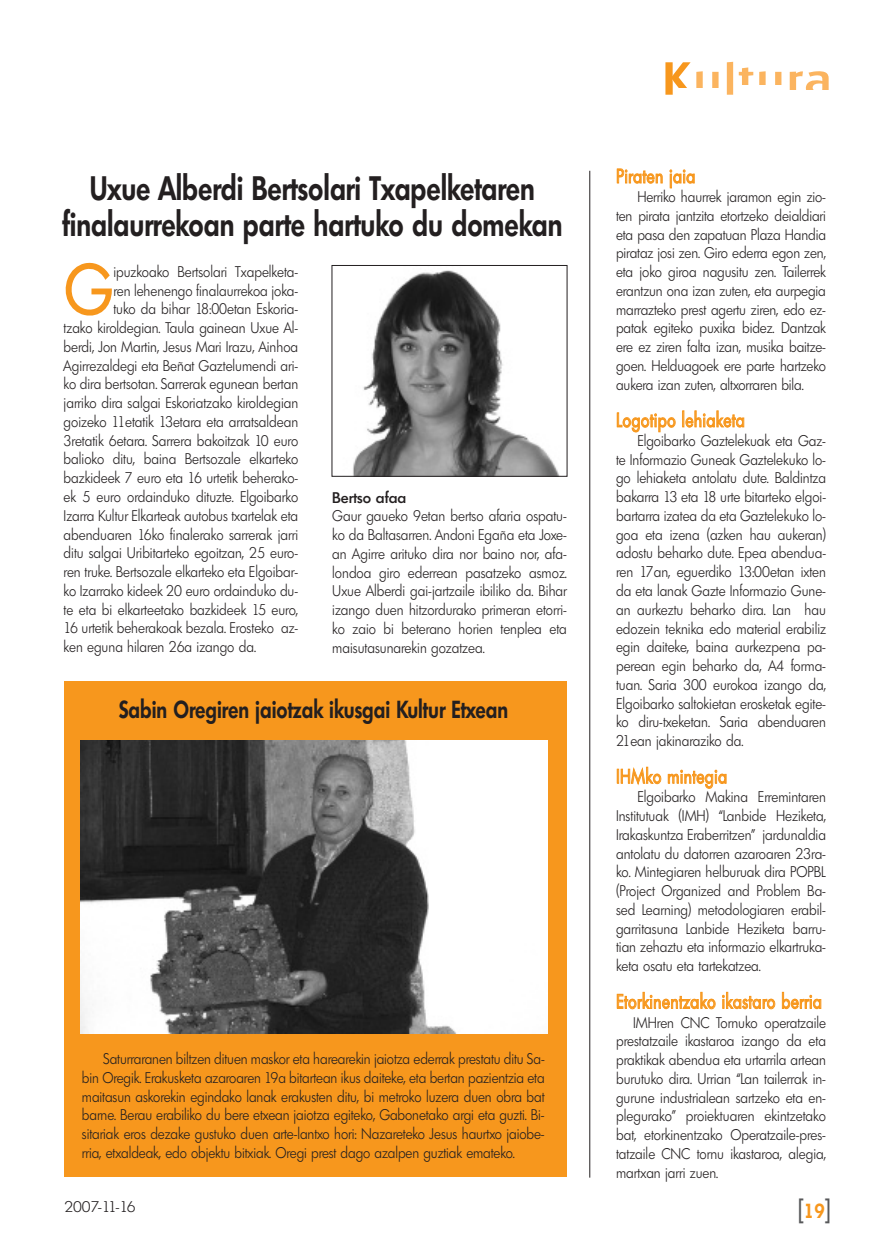
<style>
.page{position:relative;width:890px;height:1260px;background:#fff}
.page>*{position:absolute;margin:0;border:0;box-sizing:border-box;transform-origin:0 0}
.t1{font:300 67.05px "Limerick";color:#f7971d;scale:.9 1}
.t2{font:500 45px "Glasgow";letter-spacing:.055em;color:#fbb45f;scale:1.2 1}
.t3{font:600 33px/36px "Limerick";color:#231f20;text-align:center;scale:.8 1}
.t4{font:27px "Helvetica";color:#57585a;scale:.83 1}
.t5{font:600 24px "Limerick";color:#231f20;scale:.8 1}
.t6{font:19.5px "Limerick";letter-spacing:.03em;color:#f7971d;scale:.8 1}
.t7{font:300 15px/18.8px "Limerick";color:#231f20;text-align:justify;scale:.9 1}
.t8{font:300 15px "Limerick";color:#231f20}
.t9{font:500 15px "Limerick";color:#231f20}
.s1{color:#f7971d}
.s2{font-family:"Limerick";font-weight:600;font-size:19.8px;color:#f7971d}
</style>
<div class="page">
<svg style="left:64px;top:170px;width:527px;height:1008px"></svg>
<h3 class="t3" style="left:62px;top:170px;width:627px">Uxue Alberdi Bertsolari Txapelketaren finalaurrekoan parte hartuko du domekan</h3>
<h1 class="t1" style="left:64px;top:251px;width:55px">G</h1>
<p class="t7" style="left:113px;top:262px;width:207px">ipuzkoako Bertsolari Txapelketa-</p>
<p class="t7" style="left:113px;top:281px;width:207px">ren lehenengo finalaurrekoa joka-</p>
<p class="t7" style="left:113px;top:300px;width:207px">tuko da bihar 18:00etan Eskoria-</p>
<p class="t7" style="left:64px;top:318px;width:262px">tzako kiroldegian. Taula gainean Uxue Al-</p>
<p class="t7" style="left:64px;top:337px;width:262px">berdi, Jon Martin, Jesus Mari Irazu, Ainhoa</p>
<p class="t7" style="left:64px;top:356px;width:262px">Agirrezaldegi eta Beñat Gaztelumendi ari-</p>
<p class="t7" style="left:64px;top:375px;width:262px">ko dira bertsotan. Sarrerak egunean bertan</p>
<p class="t7" style="left:64px;top:393px;width:262px">jarriko dira salgai Eskoriatzako kiroldegian</p>
<p class="t7" style="left:64px;top:412px;width:262px">goizeko 11etatik 13etara eta arratsaldean</p>
<p class="t7" style="left:64px;top:431px;width:262px">3retatik 6etara. Sarrera bakoitzak 10 euro</p>
<p class="t7" style="left:64px;top:450px;width:262px">balioko ditu, baina Bertsozale elkarteko</p>
<p class="t7" style="left:64px;top:468px;width:262px">bazkideek 7 euro eta 16 urtetik beherako-</p>
<p class="t7" style="left:64px;top:487px;width:262px">ek 5 euro ordainduko dituzte. Elgoibarko</p>
<p class="t7" style="left:64px;top:506px;width:262px">Izarra Kultur Elkarteak autobus txartelak eta</p>
<p class="t7" style="left:64px;top:525px;width:262px">abenduaren 16ko finalerako sarrerak jarri</p>
<p class="t7" style="left:64px;top:543px;width:262px">ditu salgai Uribitarteko egoitzan, 25 euro-</p>
<p class="t7" style="left:64px;top:562px;width:262px">ren truke. Bertsozale elkarteko eta Elgoibar-</p>
<p class="t7" style="left:64px;top:581px;width:262px">ko Izarrako kideek 20 euro ordainduko du-</p>
<p class="t7" style="left:64px;top:600px;width:262px">te eta bi elkarteetako bazkideek 15 euro,</p>
<p class="t7" style="left:64px;top:618px;width:262px">16 urtetik beherakoak bezala. Erosteko az-</p>
<p class="t7" style="left:64px;top:637px;width:215px">ken eguna hilaren 26a izango da.</p>
<p class="t9" style="left:332px;top:488px;width:76px">Bertso afaa</p>
<p class="t7" style="left:332px;top:506px;width:262px">Gaur gaueko 9etan bertso afaria ospatu&shy;ko da Baltasarren. Andoni Egaña eta Joxe&shy;an Agirre arituko dira nor baino nor, afa&shy;londoa giro ederrean pasatzeko asmoz.<br>Uxue Alberdi gai-jartzaile ibiliko da. Bihar izango duen hitzordurako primeran etorri&shy;ko zaio bi beterano horien tenplea eta maisutasunarekin gozatzea.</p>
<h3 class="t5" style="left:119px;top:695px;width:488px">Sabin Oregiren jaiotzak ikusgai Kultur Etxean</h3>
<p class="t7" style="left:82px;top:1049px;width:515px;text-indent:21px">Saturraranen biltzen dituen maskor eta harearekin jaiotza ederrak prestatu ditu Sa&shy;bin Oregik. Erakusketa azaroaren 19a bitartean ikus daiteke, eta bertan pazientzia eta maitasun askorekin egindako lanak erakusten ditu, bi metroko luzera duen obra bat barne. Berau erabiliko du bere etxean jaiotza egiteko, Gabonetako argi eta guzti. Bi&shy;sitariak eros dezake gustuko duen arte-lantxo hori: Nazareteko Jesus haurtxo jaiobe&shy;rria, etxaldeak, edo objektu bitxiak. Oregi prest dago azalpen guztiak emateko.</p>
<h2 class="t2" style="left:662px;top:53px;width:142px"><span class="s1">K</span>ultura</h2>
<h3 class="t6" style="left:616px;top:165px;width:100px">Piraten jaia</h3>
<p class="t7" style="left:616px;top:187px;width:235px;text-indent:21px">Herriko haurrek jaramon egin zio&shy;ten pirata jantzita etortzeko deialdiari eta pasa den zapatuan Plaza Handia pirataz josi zen. Giro ederra egon zen, eta joko giroa nagusitu zen. Tailerrek erantzun ona izan zuten, eta aurpegia marrazteko prest agertu ziren, edo ez&shy;patak egiteko puxika bidez. Dantzak ere ez ziren falta izan, musika baitze&shy;goen. Helduagoek ere parte hartzeko aukera izan zuten, altxorraren bila.</p>
<h3 class="t6" style="left:616px;top:409px;width:162px">Logotipo lehiaketa</h3>
<p class="t7" style="left:616px;top:431px;width:235px;text-indent:21px">Elgoibarko Gaztelekuak eta Gaz&shy;te Informazio Guneak Gaztelekuko lo&shy;go lehiaketa antolatu dute. Baldintza bakarra 13 eta 18 urte bitarteko elgoi&shy;bartarra izatea da eta Gaztelekuko lo&shy;goa eta izena (azken hau aukeran) adostu beharko dute. Epea abendua&shy;ren 17an, eguerdiko 13:00etan ixten da eta lanak Gazte Informazio Gune&shy;an aurkeztu beharko dira. Lan hau edozein teknika edo material erabiliz egin daiteke, baina aurkezpena pa&shy;perean egin beharko da, A4 forma&shy;tuan. Saria 300 eurokoa izango da, Elgoibarko saltokietan erosketak egite&shy;ko diru-txeketan. Saria abenduaren 21ean jakinaraziko da.</p>
<h3 class="t6" style="left:616px;top:765px;width:140px">IHMko mintegia</h3>
<p class="t7" style="left:616px;top:787px;width:235px;text-indent:21px">Elgoibarko Makina Erremintaren Institutuak (IMH) “Lanbide Heziketa, Irakaskuntza Eraberritzen” jardunaldia antolatu du datorren azaroaren 23ra&shy;ko. Mintegiaren helburuak dira POPBL (Project Organized and Problem Ba&shy;sed Learning) metodologiaren erabil&shy;garritasuna Lanbide Heziketa barru&shy;tian zehaztu eta informazio elkartruka&shy;keta osatu eta tartekatzea.</p>
<h3 class="t6" style="left:616px;top:990px;width:258px">Etorkinentzako ikastaro berria</h3>
<p class="t7" style="left:616px;top:1012px;width:235px;text-indent:17px">IMHren CNC Tornuko operatzaile prestatzaile ikastaroa izango da eta praktikak abendua eta urtarrila artean burutuko dira. Urrian “Lan tailerrak in&shy;gurune industrialean sartzeko eta en&shy;plegurako” proiektuaren ekintzetako bat, etorkinentzako Operatzaile-pres&shy;tatzaile CNC tornu ikastaroa, alegia, martxan jarri zuen.</p>
<p class="t8" style="left:64px;top:1197px;width:73px">2007-11-16</p>
<h3 class="t4" style="left:797px;top:1192px;width:41px">[<span class="s2">19</span>]</h3>
</div>
